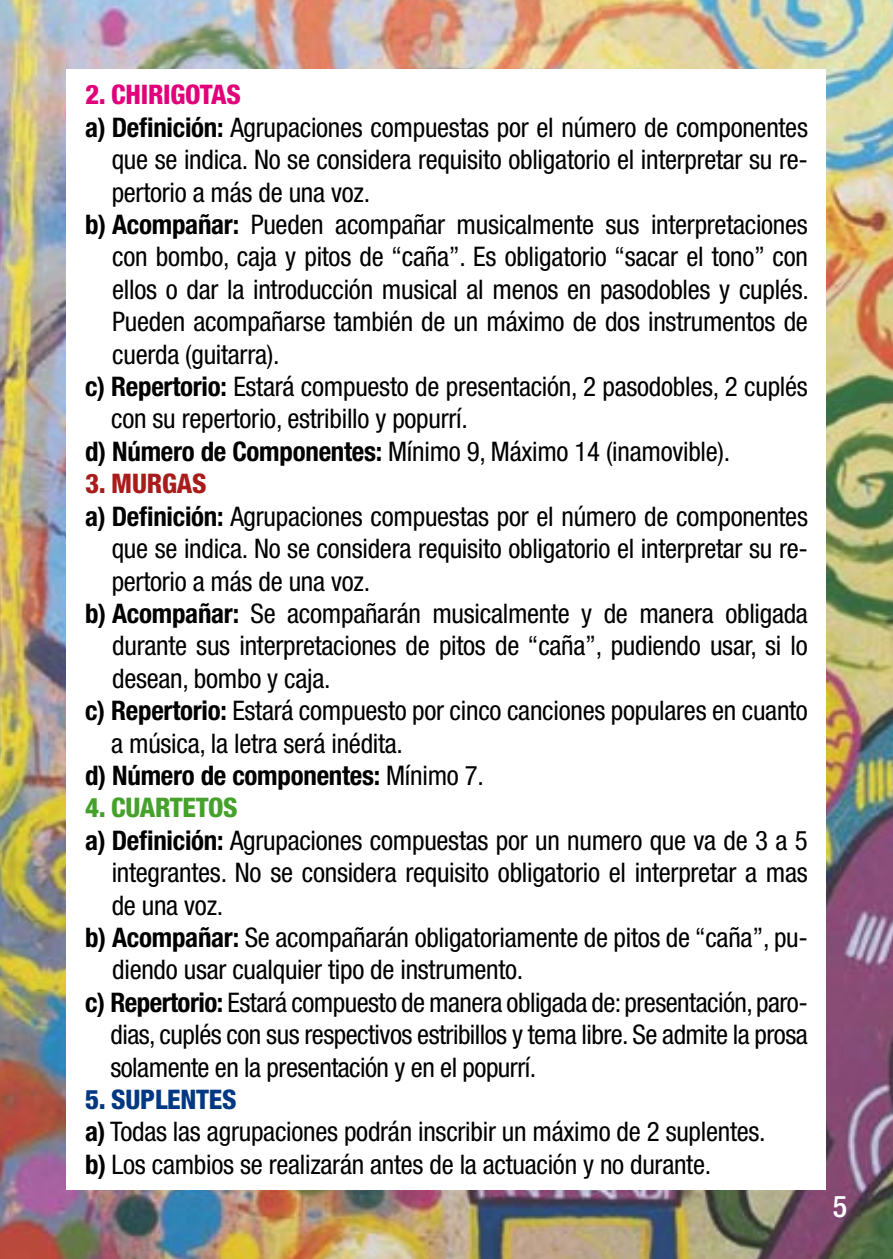
<style>
.page{position:relative;width:893px;height:1259px;background:#fff}
.page>*{position:absolute;margin:0;border:0;box-sizing:border-box;transform-origin:0 0}
.t1{font:500 condensed 30px "Helvetica Neue LT Std";color:#fff}
.t2{font:condensed 27px/32.4px "Helvetica Neue LT Std";letter-spacing:-.01em;color:#000}
.t3{font:700 condensed 27px "Helvetica Neue LT Std";letter-spacing:-.01em;color:#000}
.t4{font:800 condensed 27px "Helvetica Neue LT Std";letter-spacing:-.01em;color:#e2007a}
.t5{font:800 condensed 27px "Helvetica Neue LT Std";letter-spacing:-.01em;color:#45a12b}
.t6{font:800 condensed 27px "Helvetica Neue LT Std";letter-spacing:-.01em;color:#a81d1b}
.s1{font-weight:700}
.s2{font-weight:400}
.s3{font-weight:800;color:#003882}
</style>
<div class="page">
<img style="left:0;top:0;width:893px;height:1259px">
<div style="left:67px;top:69px;width:759px;height:1120px;background:#fff"></div>
<p class="t4" style="left:85px;top:78px;width:157px">2. CHIRIGOTAS</p>
<p class="t2" style="left:85px;top:111px;width:724px"><span class="s1">a) Definición:</span> Agrupaciones compuestas por el número de componentes</p>
<p class="t2" style="left:112px;top:143px;width:698px">que se indica. No se considera requisito obligatorio el interpretar su re-</p>
<p class="t2" style="left:112px;top:176px;width:260px">pertorio a más de una voz.</p>
<p class="t2" style="left:85px;top:208px;width:724px"><span class="s1">b) Acompañar:</span> Pueden acompañar musicalmente sus interpretaciones</p>
<p class="t2" style="left:112px;top:240px;width:697px">con bombo, caja y pitos de “caña”. Es obligatorio “sacar el tono” con</p>
<p class="t2" style="left:112px;top:273px;width:698px">ellos o dar la introducción musical al menos en pasodobles y cuplés.</p>
<p class="t2" style="left:112px;top:305px;width:697px">Pueden acompañarse también de un máximo de dos instrumentos de</p>
<p class="t2" style="left:112px;top:338px;width:169px">cuerda (guitarra).</p>
<p class="t2" style="left:85px;top:370px;width:724px"><span class="s1">c) Repertorio:</span> Estará compuesto de presentación, 2 pasodobles, 2 cuplés</p>
<p class="t2" style="left:111px;top:402px;width:358px">con su repertorio, estribillo y popurrí.</p>
<p class="t2" style="left:85px;top:435px;width:647px"><span class="s1">d) Número de Componentes:</span> Mínimo 9, Máximo 14 (inamovible).</p>
<p class="t6" style="left:85px;top:467px;width:123px">3. MURGAS</p>
<p class="t2" style="left:85px;top:500px;width:724px"><span class="s1">a) Definición:</span> Agrupaciones compuestas por el número de componentes</p>
<p class="t2" style="left:112px;top:532px;width:698px">que se indica. No se considera requisito obligatorio el interpretar su re-</p>
<p class="t2" style="left:112px;top:564px;width:260px">pertorio a más de una voz.</p>
<p class="t2" style="left:85px;top:597px;width:724px"><span class="s1">b) Acompañar:</span> Se acompañarán musicalmente y de manera obligada</p>
<p class="t2" style="left:112px;top:629px;width:697px">durante sus interpretaciones de pitos de “caña”, pudiendo usar, si lo</p>
<p class="t2" style="left:112px;top:662px;width:220px">desean, bombo y caja.</p>
<p class="t2" style="left:85px;top:694px;width:724px"><span class="s1">c) Repertorio:</span> Estará compuesto por cinco canciones populares en cuanto</p>
<p class="t2" style="left:111px;top:726px;width:293px">a música, la letra será inédita.</p>
<p class="t3" style="left:85px;top:759px;width:400px">d) Número de componentes: <span class="s2">Mínimo 7.</span></p>
<p class="t5" style="left:85px;top:791px;width:154px">4. CUARTETOS</p>
<p class="t2" style="left:85px;top:824px;width:724px"><span class="s1">a) Definición:</span> Agrupaciones compuestas por un numero que va de 3 a 5</p>
<p class="t2" style="left:112px;top:856px;width:698px">integrantes. No se considera requisito obligatorio el interpretar a mas</p>
<p class="t2" style="left:112px;top:888px;width:113px">de una voz.</p>
<p class="t2" style="left:85px;top:921px;width:724px"><span class="s1">b) Acompañar:</span> Se acompañarán obligatoriamente de pitos de “caña”, pu-</p>
<p class="t2" style="left:112px;top:953px;width:413px">diendo usar cualquier tipo de instrumento.</p>
<p class="t2" style="left:85px;top:986px;width:724px"><span class="s1">c) Repertorio:</span> Estará compuesto de manera obligada de: presentación, paro-</p>
<p class="t2" style="left:110px;top:1018px;width:699px">dias, cuplés con sus respectivos estribillos y tema libre. Se admite la prosa</p>
<p class="t2" style="left:110px;top:1050px;width:427px">solamente en la presentación y en el popurrí.</p>
<p class="t2" style="left:85px;top:1083px;width:682px"><span class="s3">5. SUPLENTES<br></span><span class="s1">a)</span> Todas las agrupaciones podrán inscribir un máximo de 2 suplentes. <span class="s1">b)</span> Los cambios se realizarán antes de la actuación y no durante.</p>
<p class="t1" style="left:833px;top:1189px;width:16px">5</p>
</div>
